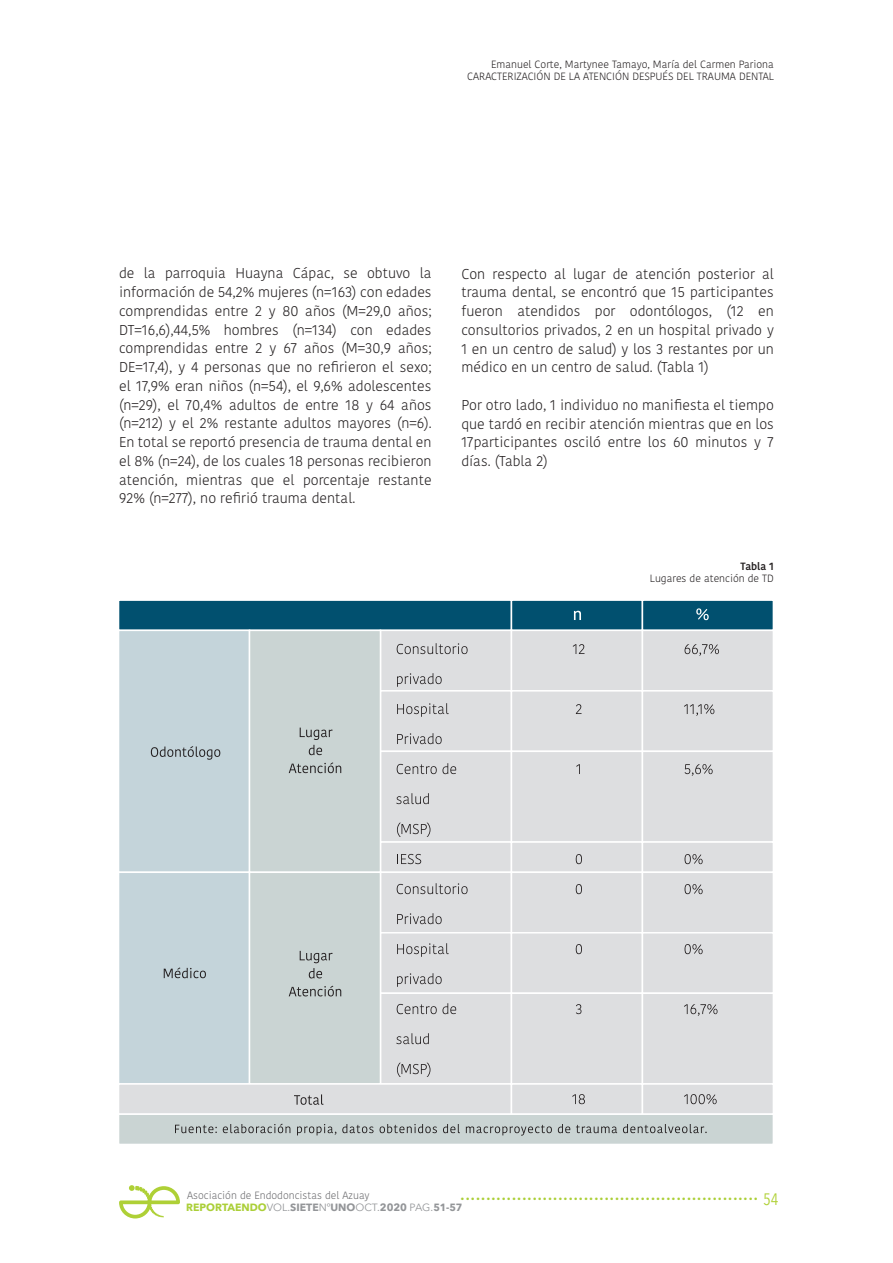
<style>
.page{position:relative;width:893px;height:1263px;background:#fff}
.page>*{position:absolute;margin:0;border:0;box-sizing:border-box;transform-origin:0 0}
.t1{font:16.5px "Avenir Next Condensed";color:#b0d136}
.t2{font:600 15px "Kohinoor Bangla";color:#abcf38}
.t3{font:300 14.25px/18.8px "Kohinoor Bangla";color:#231f20;text-align:justify}
.t4{font:300 10.5px/12px "Kohinoor Bangla";color:#231f20;text-align:right}
.t5{font:700 10.5px "Avenir Next";color:#939598}
.t6{font:300 10.5px "Kohinoor Bangla";color:#6b6b6e}
.t7{font:600 10.5px "Kohinoor Bangla";color:#231f20}
.s1{color:#abcf38}
.s2{font-weight:400}
</style>
<div class="page">
<svg style="left:119px;top:1185px;width:61px;height:33px"></svg>
<div style="left:119px;top:600px;width:392px;height:30px;background:#01506f"></div>
<div style="left:118px;top:599px;width:394px;height:32px;border:2px solid #fff"></div>
<div style="left:511px;top:600px;width:131px;height:30px;background:#01506f"></div>
<div style="left:511px;top:599px;width:132px;height:32px;border:2px solid #fff"></div>
<div style="left:642px;top:600px;width:131px;height:30px;background:#01506f"></div>
<div style="left:642px;top:599px;width:132px;height:32px;border:2px solid #fff"></div>
<div style="left:380px;top:630px;width:131px;height:61px;background:#dddee0"></div>
<div style="left:380px;top:630px;width:132px;height:62px;border:2px solid #fff"></div>
<div style="left:511px;top:630px;width:131px;height:61px;background:#dddee0"></div>
<div style="left:511px;top:630px;width:132px;height:62px;border:2px solid #fff"></div>
<div style="left:642px;top:630px;width:131px;height:61px;background:#dddee0"></div>
<div style="left:642px;top:630px;width:132px;height:62px;border:2px solid #fff"></div>
<div style="left:380px;top:691px;width:131px;height:60px;background:#dddee0"></div>
<div style="left:380px;top:690px;width:132px;height:62px;border:2px solid #fff"></div>
<div style="left:511px;top:691px;width:131px;height:60px;background:#dddee0"></div>
<div style="left:511px;top:690px;width:132px;height:62px;border:2px solid #fff"></div>
<div style="left:642px;top:691px;width:131px;height:60px;background:#dddee0"></div>
<div style="left:642px;top:690px;width:132px;height:62px;border:2px solid #fff"></div>
<div style="left:380px;top:751px;width:131px;height:91px;background:#dddee0"></div>
<div style="left:380px;top:750px;width:132px;height:93px;border:2px solid #fff"></div>
<div style="left:511px;top:751px;width:131px;height:91px;background:#dddee0"></div>
<div style="left:511px;top:750px;width:132px;height:93px;border:2px solid #fff"></div>
<div style="left:642px;top:751px;width:131px;height:91px;background:#dddee0"></div>
<div style="left:642px;top:750px;width:132px;height:93px;border:2px solid #fff"></div>
<div style="left:119px;top:630px;width:130px;height:242px;background:#c4d4da"></div>
<div style="left:118px;top:630px;width:132px;height:243px;border:2px solid #fff"></div>
<div style="left:380px;top:842px;width:131px;height:30px;background:#dddee0"></div>
<div style="left:380px;top:841px;width:132px;height:32px;border:2px solid #fff"></div>
<div style="left:511px;top:842px;width:131px;height:30px;background:#dddee0"></div>
<div style="left:511px;top:841px;width:132px;height:32px;border:2px solid #fff"></div>
<div style="left:642px;top:842px;width:131px;height:30px;background:#dddee0"></div>
<div style="left:642px;top:841px;width:132px;height:32px;border:2px solid #fff"></div>
<div style="left:380px;top:872px;width:131px;height:61px;background:#dddee0"></div>
<div style="left:380px;top:871px;width:132px;height:62px;border:2px solid #fff"></div>
<div style="left:511px;top:872px;width:131px;height:61px;background:#dddee0"></div>
<div style="left:511px;top:871px;width:132px;height:62px;border:2px solid #fff"></div>
<div style="left:642px;top:872px;width:131px;height:61px;background:#dddee0"></div>
<div style="left:642px;top:871px;width:132px;height:62px;border:2px solid #fff"></div>
<div style="left:380px;top:933px;width:131px;height:60px;background:#dddee0"></div>
<div style="left:380px;top:932px;width:132px;height:62px;border:2px solid #fff"></div>
<div style="left:511px;top:933px;width:131px;height:60px;background:#dddee0"></div>
<div style="left:511px;top:932px;width:132px;height:62px;border:2px solid #fff"></div>
<div style="left:642px;top:933px;width:131px;height:60px;background:#dddee0"></div>
<div style="left:642px;top:932px;width:132px;height:62px;border:2px solid #fff"></div>
<div style="left:380px;top:993px;width:131px;height:91px;background:#dddee0"></div>
<div style="left:380px;top:992px;width:132px;height:93px;border:2px solid #fff"></div>
<div style="left:511px;top:993px;width:131px;height:91px;background:#dddee0"></div>
<div style="left:511px;top:992px;width:132px;height:93px;border:2px solid #fff"></div>
<div style="left:642px;top:993px;width:131px;height:91px;background:#dddee0"></div>
<div style="left:642px;top:992px;width:132px;height:93px;border:2px solid #fff"></div>
<div style="left:119px;top:872px;width:130px;height:212px;background:#c4d4da"></div>
<div style="left:118px;top:871px;width:132px;height:214px;border:2px solid #fff"></div>
<div style="left:249px;top:630px;width:131px;height:242px;background:#cad4d3"></div>
<div style="left:249px;top:630px;width:132px;height:243px;border:2px solid #fff"></div>
<div style="left:249px;top:872px;width:131px;height:212px;background:#cad4d3"></div>
<div style="left:249px;top:871px;width:132px;height:214px;border:2px solid #fff"></div>
<div style="left:119px;top:1084px;width:392px;height:30px;background:#dddee0"></div>
<div style="left:118px;top:1083px;width:394px;height:32px;border:2px solid #fff"></div>
<div style="left:511px;top:1084px;width:131px;height:30px;background:#dddee0"></div>
<div style="left:511px;top:1083px;width:132px;height:32px;border:2px solid #fff"></div>
<div style="left:642px;top:1084px;width:131px;height:30px;background:#dddee0"></div>
<div style="left:642px;top:1083px;width:132px;height:32px;border:2px solid #fff"></div>
<div style="left:119px;top:1114px;width:654px;height:30px;background:#cad4d3"></div>
<div style="left:118px;top:1113px;width:656px;height:32px;border:2px solid #fff"></div>
<svg style="left:574px;top:611px;width:7px;height:9px"></svg>
<svg style="left:696px;top:608px;width:13px;height:12px"></svg>
<svg style="left:685px;top:644px;width:34px;height:12px"></svg>
<svg style="left:684px;top:704px;width:30px;height:12px"></svg>
<svg style="left:684px;top:764px;width:29px;height:12px"></svg>
<svg style="left:685px;top:854px;width:18px;height:10px"></svg>
<svg style="left:685px;top:884px;width:18px;height:10px"></svg>
<svg style="left:685px;top:944px;width:18px;height:10px"></svg>
<svg style="left:684px;top:1004px;width:33px;height:12px"></svg>
<svg style="left:684px;top:1094px;width:33px;height:10px"></svg>
<svg style="left:573px;top:644px;width:11px;height:10px"></svg>
<svg style="left:576px;top:704px;width:5px;height:10px"></svg>
<svg style="left:576px;top:764px;width:4px;height:10px"></svg>
<svg style="left:576px;top:854px;width:6px;height:10px"></svg>
<svg style="left:576px;top:884px;width:6px;height:10px"></svg>
<svg style="left:576px;top:944px;width:6px;height:10px"></svg>
<svg style="left:576px;top:1004px;width:5px;height:10px"></svg>
<svg style="left:572px;top:1094px;width:13px;height:10px"></svg>
<svg style="left:397px;top:643px;width:71px;height:11px"></svg>
<svg style="left:397px;top:673px;width:45px;height:14px"></svg>
<svg style="left:397px;top:703px;width:52px;height:14px"></svg>
<svg style="left:397px;top:733px;width:45px;height:11px"></svg>
<svg style="left:397px;top:763px;width:59px;height:11px"></svg>
<svg style="left:396px;top:793px;width:33px;height:11px"></svg>
<svg style="left:397px;top:823px;width:33px;height:14px"></svg>
<svg style="left:397px;top:854px;width:24px;height:10px"></svg>
<svg style="left:397px;top:883px;width:71px;height:11px"></svg>
<svg style="left:397px;top:913px;width:45px;height:11px"></svg>
<svg style="left:397px;top:943px;width:52px;height:14px"></svg>
<svg style="left:397px;top:973px;width:45px;height:14px"></svg>
<svg style="left:397px;top:1003px;width:59px;height:11px"></svg>
<svg style="left:396px;top:1033px;width:33px;height:11px"></svg>
<svg style="left:397px;top:1063px;width:33px;height:14px"></svg>
<svg style="left:151px;top:746px;width:69px;height:14px"></svg>
<svg style="left:300px;top:728px;width:32px;height:27px"></svg>
<svg style="left:289px;top:762px;width:52px;height:11px"></svg>
<svg style="left:300px;top:951px;width:32px;height:27px"></svg>
<svg style="left:289px;top:986px;width:52px;height:10px"></svg>
<svg style="left:164px;top:967px;width:42px;height:11px"></svg>
<svg style="left:294px;top:1094px;width:29px;height:11px"></svg>
<svg style="left:175px;top:1125px;width:42px;height:8px"></svg>
<svg style="left:223px;top:1124px;width:67px;height:9px"></svg>
<svg style="left:297px;top:1124px;width:39px;height:11px"></svg>
<svg style="left:342px;top:1124px;width:32px;height:9px"></svg>
<svg style="left:380px;top:1124px;width:57px;height:9px"></svg>
<svg style="left:443px;top:1124px;width:17px;height:9px"></svg>
<svg style="left:466px;top:1125px;width:86px;height:10px"></svg>
<svg style="left:558px;top:1124px;width:12px;height:9px"></svg>
<svg style="left:576px;top:1125px;width:41px;height:8px"></svg>
<svg style="left:623px;top:1124px;width:84px;height:9px"></svg>
<p class="t4" style="left:467px;top:58px;width:308px">Emanuel Corte, Martynee Tamayo, María del Carmen Pariona<br>CARACTERIZACIÓN DE LA ATENCIÓN DESPUÉS DEL TRAUMA DENTAL</p>
<p class="t3" style="left:119px;top:264px;width:314px">de la parroquia Huayna Cápac, se obtuvo la información de 54,2% mujeres (n=163) con edades comprendidas entre 2 y 80 años (M=29,0 años; DT=16,6),44,5% hombres (n=134) con edades comprendidas entre 2 y 67 años (M=30,9 años; DE=17,4), y 4 personas que no refirieron el sexo; el 17,9% eran niños (n=54), el 9,6% adolescentes (n=29), el 70,4% adultos de entre 18 y 64 años (n=212) y el 2% restante adultos mayores (n=6).<br>En total se reportó presencia de trauma dental en el 8% (n=24), de los cuales 18 personas recibieron atención, mientras que el porcentaje restante 92% (n=277), no refirió trauma dental.</p>
<p class="t3" style="left:461px;top:264px;width:314px">Con respecto al lugar de atención posterior al trauma dental, se encontró que 15 participantes fueron atendidos por odontólogos, (12 en consultorios privados, 2 en un hospital privado y 1 en un centro de salud) y los 3 restantes por un médico en un centro de salud. (Tabla 1)</p>
<p class="t3" style="left:461px;top:395px;width:314px">Por otro lado, 1 individuo no manifiesta el tiempo que tardó en recibir atención mientras que en los 17participantes osciló entre los 60 minutos y 7 días. (Tabla 2)</p>
<p class="t7" style="left:741px;top:557px;width:35px">Tabla 1</p>
<p class="t4" style="left:650px;top:572px;width:125px">Lugares de atención de TD</p>
<p class="t6" style="left:187px;top:1188px;width:184px">Asociación de Endodoncistas del Azuay</p>
<p class="t5" style="left:186px;top:1198px;width:278px"><span class="s1">REPORTAENDO</span><span class="s2">VOL.</span>SIETE<span class="s2">Nº</span>UNO<span class="s2">OCT.</span>2020 <span class="s2">PAG.</span>51-57</p>
<p class="t1" style="left:763px;top:1185px;width:17px">54</p>
<p class="t2" style="left:461px;top:1182px;width:299px">..........................................................</p>
</div>
